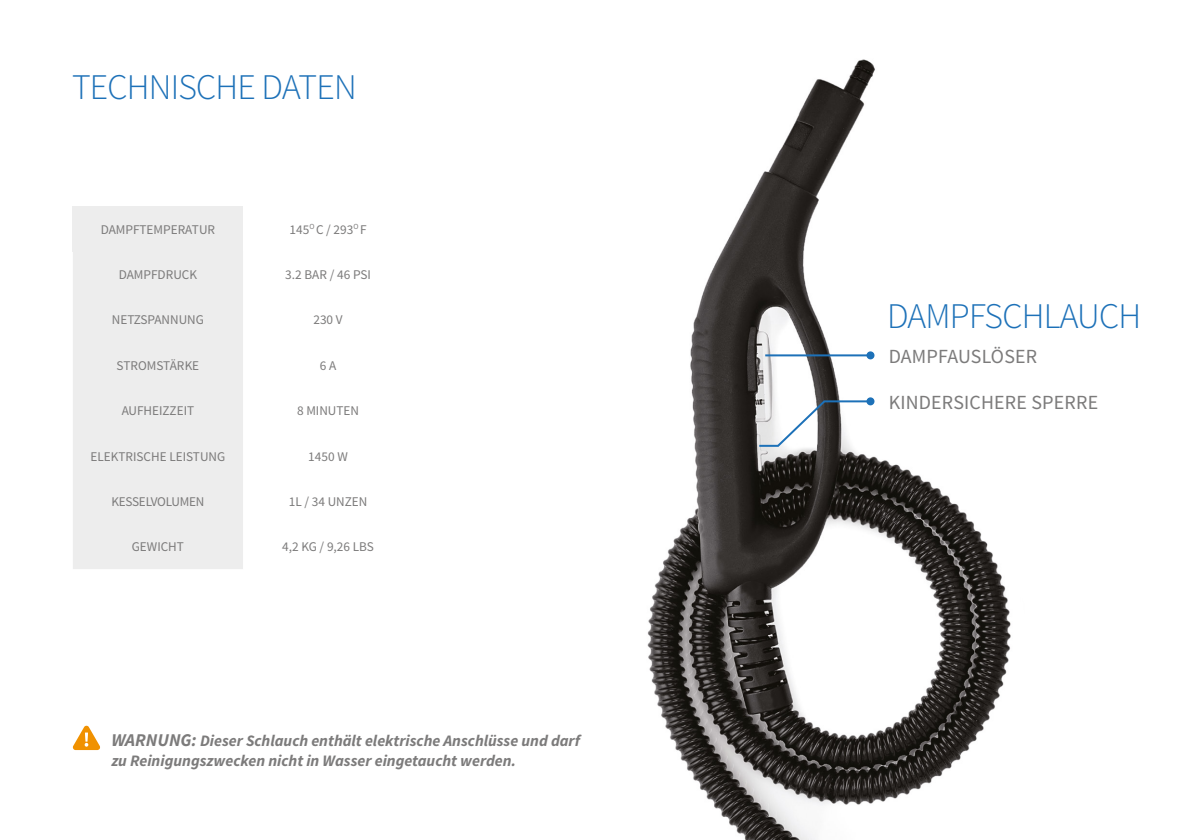
<style>
.page{position:relative;width:1191px;height:840px;background:#fff}
.page>*{position:absolute;margin:0;border:0;box-sizing:border-box;transform-origin:0 0}
.t1{font:300 36px "Source Sans Pro";letter-spacing:-.02em;color:#1d71b8}
.t2{font:20px "Source Sans Pro";letter-spacing:.01em;color:#7c7b7b}
.t3{font:italic 700 16px/20px "Source Sans Pro";color:#7c7b7b}
.t4{font:13.4px "Source Sans Pro";color:#7c7b7b}
.t5{font:13.4px "Source Sans Pro";letter-spacing:-.02em;color:#7c7b7b}
.s1{font-size:18px}
</style>
<div class="page">
<img style="left:647px;top:59px;width:364px;height:780px">
<hr style="left:765px;top:354px;width:105px;height:2px;background:#1d71b8">
<div style="left:866px;top:351px;width:8px;height:8px;background:#1d71b8;border-radius:50%"></div>
<svg style="left:757px;top:399px;width:115px;height:48px"></svg>
<div style="left:866px;top:397px;width:8px;height:8px;background:#1d71b8;border-radius:50%"></div>
<div style="left:73px;top:206px;width:170px;height:45px;background:#ededed"></div>
<div style="left:73px;top:251px;width:170px;height:318px;background:#ededed"></div>
<svg style="left:73px;top:725px;width:27px;height:24px"></svg>
<h1 class="t1" style="left:72px;top:65px;width:286px">TECHNISCHE DATEN</h1>
<p class="t4" style="left:101px;top:221px;width:116px">DAMPFTEMPERATUR</p>
<p class="t4" style="left:289px;top:221px;width:79px">145<sup>O</sup> C / 293<sup>O</sup> F</p>
<p class="t4" style="left:119px;top:266px;width:80px">DAMPFDRUCK</p>
<p class="t4" style="left:285px;top:266px;width:87px">3.2 BAR / 46 PSI</p>
<p class="t4" style="left:112px;top:311px;width:93px">NETZSPANNUNG</p>
<p class="t4" style="left:313px;top:311px;width:31px">230 V</p>
<p class="t4" style="left:117px;top:357px;width:84px">STROMSTÄRKE</p>
<p class="t4" style="left:320px;top:357px;width:18px">6 A</p>
<p class="t4" style="left:122px;top:402px;width:74px">AUFHEIZZEIT</p>
<p class="t4" style="left:297px;top:402px;width:63px">8 MINUTEN</p>
<p class="t4" style="left:91px;top:447px;width:136px">ELEKTRISCHE LEISTUNG</p>
<p class="t4" style="left:308px;top:447px;width:41px">1450 W</p>
<p class="t5" style="left:112px;top:493px;width:94px">KESSELVOLUMEN</p>
<p class="t4" style="left:289px;top:493px;width:80px">1L / 34 UNZEN</p>
<p class="t4" style="left:132px;top:538px;width:54px">GEWICHT</p>
<p class="t4" style="left:282px;top:538px;width:93px">4,2 KG / 9,26 LBS</p>
<p class="t3" style="left:111px;top:730px;width:470px"><span class="s1">WARNUNG:</span> Dieser Schlauch enthält elektrische Anschlüsse und darf zu Reinigungszwecken nicht in Wasser eingetaucht werden.</p>
<h1 class="t1" style="left:887px;top:294px;width:256px">DAMPFSCHLAUCH</h1>
<h2 class="t2" style="left:888px;top:344px;width:150px">DAMPFAUSLÖSER</h2>
<h2 class="t2" style="left:888px;top:389px;width:211px">KINDERSICHERE SPERRE</h2>
</div>
